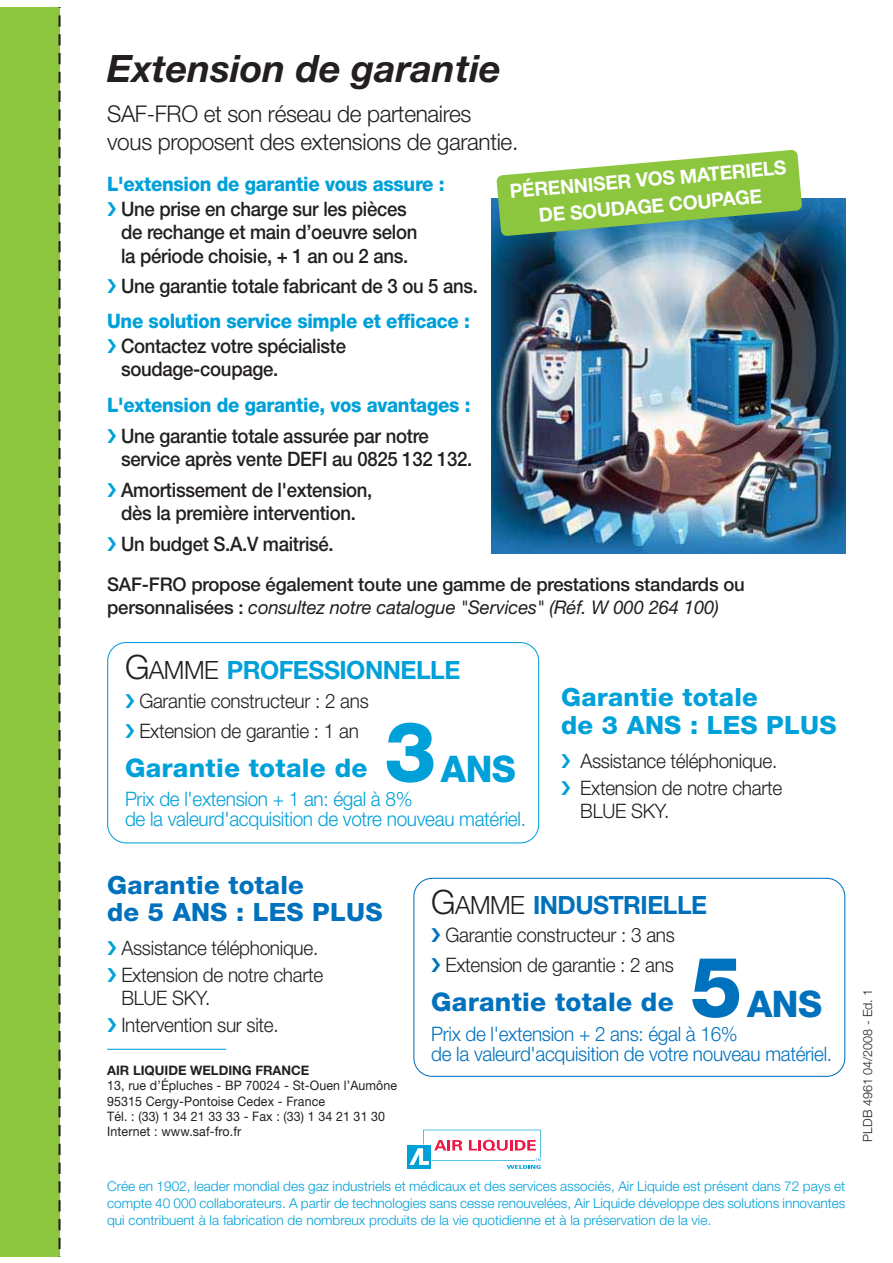
<style>
.page{position:relative;width:893px;height:1263px;background:#fff}
.page>*{position:absolute;margin:0;border:0;box-sizing:border-box;transform-origin:0 0}
.t1{font:800 84px "Helvetica Neue";color:#0071bc}
.t2{font:800 84px "Helvetica Neue";color:#00a0d9}
.t3{font:italic 700 37.8px "Helvetica Neue";color:#231f20}
.t4{font:800 36.75px "Helvetica Neue";color:#0071bc}
.t5{font:800 36.75px "Helvetica Neue";color:#00a0d9}
.t6{font:800 25.65px "Helvetica Neue";letter-spacing:.01em;color:#0071bc}
.t7{font:800 25.65px "Helvetica Neue";letter-spacing:.01em;color:#00a0d9}
.t8{font:800 25.2px/27.3px "Helvetica Neue";letter-spacing:.01em;color:#00a0d9}
.t9{font:800 25.2px/27.3px "Helvetica Neue";letter-spacing:.01em;color:#0071bc}
.t10{font:700 25.2px "Helvetica Neue";letter-spacing:-.02em;color:#00a0d9}
.t11{font:700 25.2px "Helvetica Neue";letter-spacing:-.02em;color:#0071bc}
.t12{font:300 23.1px/27.8px "Helvetica Neue";letter-spacing:-.015em;color:#231f20}
.t13{font:500 19.95px/30.8px "Helvetica Neue";letter-spacing:-.015em;color:#231f20;scale:.93 1}
.t14{font:300 19.95px/29.8px "Helvetica Neue";letter-spacing:-.015em;color:#231f20;scale:.95 1}
.t15{font:800 19.95px/24.9px "Helvetica Neue";letter-spacing:-.015em;color:#00a0d9;scale:.93 1}
.t16{font:300 19.95px/20px "Helvetica Neue";letter-spacing:-.015em;color:#0071bc;scale:.95 1}
.t17{font:300 19.95px/20px "Helvetica Neue";letter-spacing:-.015em;color:#00a0d9;scale:.95 1}
.t18{font:700 19.5px/26.4px "Helvetica Neue";color:#fff;text-align:center}
.t19{font:500 18.9px/22.6px "Helvetica Neue";letter-spacing:-.01em;color:#231f20}
.t20{font:300 13.65px/16.8px "Helvetica Neue";color:#00a0d9;text-align:justify}
.t21{font:13.05px/15.3px "Helvetica Neue";letter-spacing:.01em;color:#231f20;scale:.95 1}
.t22{font:700 13.05px "Helvetica Neue";color:#231f20}
.t23{font:300 12.6px "Helvetica Neue";color:#231f20}
.s1{font-weight:500;color:#231f20}
.s2{color:#00a0d9}
.s3{font-weight:800;color:#00a0d9}
.s4{font-weight:400;font-style:italic}
.s5{font-weight:300;font-size:33.6px;color:#231f20}
.s6{font-weight:300;color:#231f20}
.s7{color:#0071bc}
</style>
<div class="page">
<svg style="left:413px;top:878px;width:432px;height:199px"></svg>
<div style="left:0;top:8px;width:59px;height:1249px;background:#8cc63f"></div>
<svg style="left:58px;top:8px;width:3px;height:1249px"></svg>
<svg style="left:407px;top:1129px;width:134px;height:40px"></svg>
<svg style="left:107px;top:642px;width:432px;height:201px"></svg>
<img style="left:491px;top:198px;width:354px;height:355px">
<svg style="left:496px;top:150px;width:306px;height:86px;background:#8fc26b"></svg>
<hr style="left:107px;top:1049px;width:119px;height:1px;background:#00a0d9">
<h2 class="t3" style="left:107px;top:55px;width:395px">Extension de garantie</h2>
<h3 class="t12" style="left:107px;top:102px;width:412px">SAF-FRO et son réseau de partenaires vous proposent des extensions de garantie.</h3>
<h3 class="t15" style="left:107px;top:173px;width:364px">L'extension de garantie vous assure : ❯ <span class="s1">Une prise en charge sur les pièces</span></h3>
<h3 class="t13" style="left:121px;top:222px;width:320px;line-height:24px">de rechange et main d’oeuvre selon la période choisie, + 1 an ou 2 ans.</h3>
<h3 class="t13" style="left:107px;top:271px;width:400px;line-height:35px"><span class="s2">❯</span> Une garantie totale fabricant de 3 ou 5 ans.<br><span class="s3">Une solution service simple et efficace :</span></h3>
<h3 class="t13" style="left:121px;top:337px;width:243px;line-height:23px;text-indent:-14px"><span class="s2">❯</span> Contactez votre spécialiste soudage-coupage.</h3>
<h3 class="t15" style="left:107px;top:391px;width:392px;line-height:30.8px">L'extension de garantie, vos avantages : ❯ <span class="s1">Une garantie totale assurée par notre</span></h3>
<h3 class="t13" style="left:107px;top:445px;width:394px;text-indent:14px">service après vente DEFI au 0825 132 132. <span class="s2">❯</span> Amortissement de l'extension,</h3>
<h3 class="t13" style="left:107px;top:499px;width:269px;text-indent:14px">dès la première intervention. <span class="s2">❯</span> Un budget S.A.V maitrisé.</h3>
<h3 class="t18" style="left:509px;top:180px;width:279px;rotate:-5deg">PÉRENNISER VOS MATERIELS<br>DE SOUDAGE COUPAGE</h3>
<h3 class="t19" style="left:107px;top:575px;width:639px">SAF-FRO propose également toute une gamme de prestations standards ou personnalisées : <span class="s4">consultez notre catalogue "Services" (Réf. W 000 264 100)</span></h3>
<h3 class="t10" style="left:125px;top:661px;width:337px"><span class="s5">G</span><span class="s6">AMME</span> PROFESSIONNELLE</h3>
<h3 class="t14" style="left:125px;top:688px;width:258px"><span class="s2">❯</span> Garantie constructeur : 2 ans <span class="s2">❯</span> Extension de garantie : 1 an</h3>
<h3 class="t7" style="left:125px;top:758px;width:244px">Garantie totale de</h3>
<h1 class="t2" style="left:384px;top:722px;width:53px">3</h1>
<h3 class="t5" style="left:441px;top:756px;width:76px">ANS</h3>
<h3 class="t17" style="left:125px;top:791px;width:423px">Prix de l'extension + 1 an: égal à 8%<br>de la valeurd'acquisition de votre nouveau matériel.</h3>
<h3 class="t8" style="left:561px;top:686px;width:277px">Garantie totale<br>de 3 ANS : LES PLUS</h3>
<h3 class="t14" style="left:561px;top:749px;width:234px;line-height:26.8px"><span class="s2">❯</span> Assistance téléphonique. <span class="s2">❯</span> Extension de notre charte</h3>
<h3 class="t14" style="left:580px;top:798px;width:95px">BLUE SKY.</h3>
<h3 class="t9" style="left:107px;top:874px;width:277px">Garantie totale<br>de 5 ANS : LES PLUS</h3>
<h3 class="t14" style="left:107px;top:936px;width:229px;line-height:26.8px"><span class="s2">❯</span> Assistance téléphonique. <span class="s2">❯</span> Extension de notre charte</h3>
<h3 class="t14" style="left:107px;top:985px;width:182px;line-height:27.8px;text-indent:14px">BLUE SKY.<br><span class="s2">❯</span> Intervention sur site.</h3>
<p class="t22" style="left:107px;top:1066px;width:204px">AIR LIQUIDE WELDING FRANCE</p>
<p class="t21" style="left:107px;top:1079px;width:307px">13, rue d’Épluches - BP 70024 - St-Ouen l’Aumône 95315 Cergy-Pontoise Cedex - France<br>Tél. : (33) 1 34 21 33 33 - Fax : (33) 1 34 21 31 30<br>Internet : www.saf-fro.fr</p>
<h3 class="t11" style="left:431px;top:896px;width:277px"><span class="s5">G</span><span class="s6">AMME</span> INDUSTRIELLE</h3>
<h3 class="t14" style="left:431px;top:922px;width:258px"><span class="s7">❯</span> Garantie constructeur : 3 ans <span class="s7">❯</span> Extension de garantie : 2 ans</h3>
<h3 class="t6" style="left:431px;top:993px;width:244px">Garantie totale de</h3>
<p class="t23" style="left:863px;top:1142px;width:155px;rotate:-90deg">PLDB 4961 04/2008 - Ed. 1</p>
<h1 class="t1" style="left:690px;top:957px;width:53px">5</h1>
<h3 class="t4" style="left:747px;top:991px;width:76px">ANS</h3>
<h3 class="t16" style="left:431px;top:1025px;width:423px">Prix de l'extension + 2 ans: égal à 16%<br>de la valeurd'acquisition de votre nouveau matériel.</h3>
<p class="t20" style="left:107px;top:1179px;width:739px">Crée en 1902, leader mondial des gaz industriels et médicaux et des services associés, Air Liquide est présent dans 72 pays et compte 40 000 collaborateurs. A partir de technologies sans cesse renouvelées, Air Liquide développe des solutions innovantes qui contribuent à la fabrication de nombreux produits de la vie quotidienne et à la préservation de la vie.</p>
</div>
